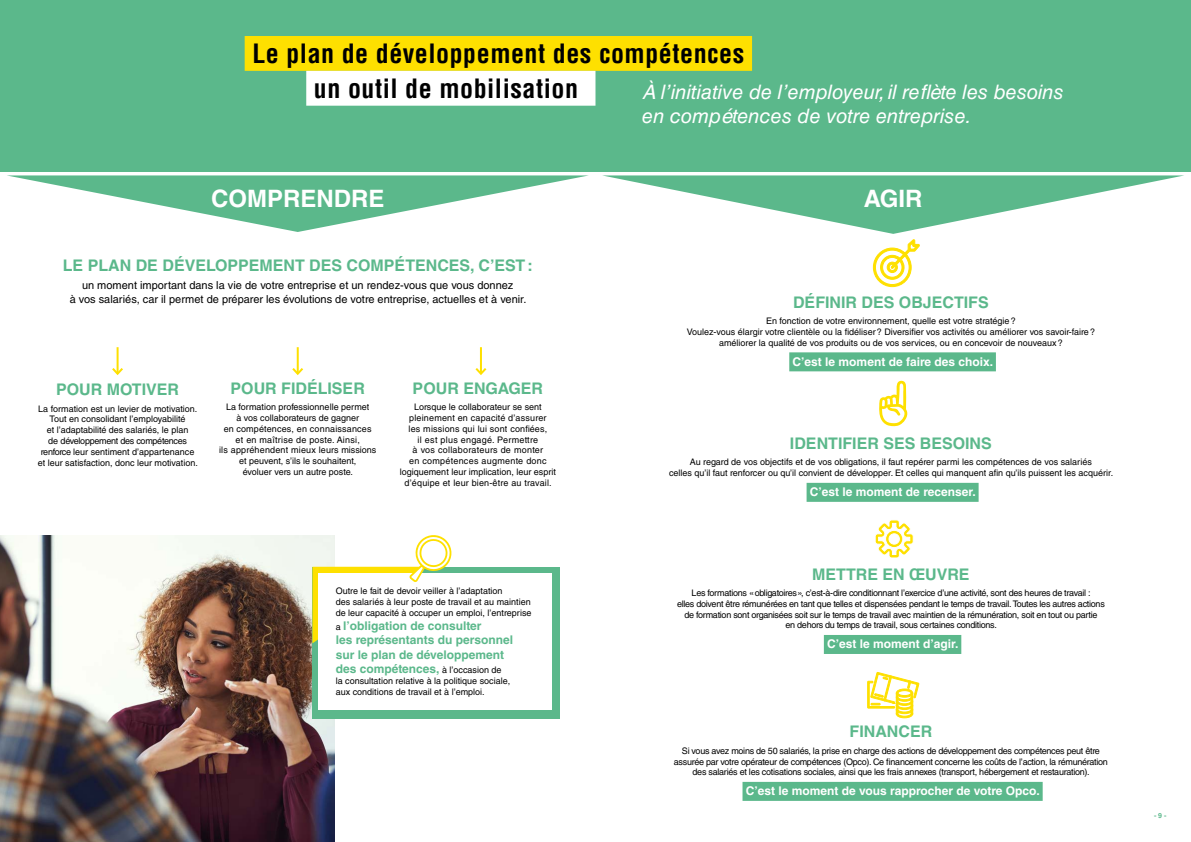
<style>
.page{position:relative;width:1191px;height:842px;background:#fff}
.page>*{position:absolute;margin:0;border:0;box-sizing:border-box;transform-origin:0 0}
.t1{font:700 condensed 26px/34.8px "Helvetica LT Std";letter-spacing:.02em;color:#000}
.t2{font:700 24px "Helvetica LT Std";color:#fff}
.t3{font:italic 20px/24px "Helvetica LT Std";color:#fff}
.t4{font:700 16px "Helvetica LT Std";color:#5bb88b}
.t5{font:700 12px "Helvetica LT Std";color:#fff}
.t6{font:700 12px/14.4px "Helvetica LT Std";color:#5bb88b}
.t7{font:11px/13.2px "Helvetica LT Std";color:#000;text-align:center}
.t8{font:9px/10.8px "Helvetica LT Std";color:#000;text-align:center}
.t9{font:9px/10.8px "Helvetica LT Std";letter-spacing:-.03em;color:#000;text-align:center}
.t10{font:9px/10.8px "Helvetica LT Std";letter-spacing:.02em;color:#000;text-align:center}
.t11{font:700 7px "Helvetica LT Std";color:#5bb88b}
.s1{font-weight:400;font-size:9px;color:#000}
</style>
<div class="page">
<div style="left:0;top:0;width:1191px;height:171px;background:#5bb88b"></div>
<div style="left:246px;top:37px;width:505px;height:33px;background:#fee000"></div>
<div style="left:245px;top:36px;width:507px;height:35px;border:2px solid #fee000"></div>
<div style="left:307px;top:72px;width:287px;height:33px;background:#fff"></div>
<div style="left:306px;top:71px;width:289px;height:35px;border:2px solid #fff"></div>
<div style="left:789px;top:352px;width:207px;height:19px;background:#5bb88b"></div>
<div style="left:806px;top:483px;width:172px;height:19px;background:#5bb88b"></div>
<svg style="left:7px;top:175px;width:582px;height:57px"></svg>
<div style="left:824px;top:635px;width:137px;height:19px;background:#5bb88b"></div>
<div style="left:742px;top:782px;width:300px;height:19px;background:#5bb88b"></div>
<hr style="left:297px;top:347px;width:2px;height:27px;background:#fee000">
<svg style="left:292px;top:366px;width:11px;height:9px"></svg>
<hr style="left:480px;top:347px;width:2px;height:27px;background:#fee000">
<svg style="left:475px;top:368px;width:12px;height:7px"></svg>
<hr style="left:117px;top:347px;width:2px;height:27px;background:#fee000">
<svg style="left:112px;top:366px;width:11px;height:9px"></svg>
<svg style="left:602px;top:175px;width:582px;height:112px"></svg>
<svg style="left:879px;top:380px;width:29px;height:47px"></svg>
<svg style="left:867px;top:672px;width:52px;height:46px"></svg>
<svg style="left:875px;top:520px;width:38px;height:38px"></svg>
<img style="left:0;top:535px;width:334px;height:307px">
<div style="left:312px;top:567px;width:247px;height:151px;background:#5bb88b"></div>
<div style="left:319px;top:573px;width:233px;height:137px;background:#fff"></div>
<svg style="left:312px;top:535px;width:140px;height:108px"></svg>
<h1 class="t1" style="left:314px;top:36px;width:432px;text-indent:-62px">Le plan de développement des compétences un outil de mobilisation</h1>
<h3 class="t3" style="left:642px;top:79px;width:423px">À l’initiative de l’employeur, il reflète les besoins en compétences de votre entreprise.</h3>
<h2 class="t2" style="left:211px;top:184px;width:175px">COMPRENDRE</h2>
<h2 class="t2" style="left:864px;top:184px;width:60px">AGIR</h2>
<h3 class="t4" style="left:63px;top:255px;width:471px">LE PLAN DE DÉVELOPPEMENT DES COMPÉTENCES, C’EST:</h3>
<p class="t7" style="left:70px;top:279px;width:458px">un moment important dans la vie de votre entreprise et un rendez-vous que vous donnez<br>à vos salariés, car il permet de préparer les évolutions de votre entreprise, actuelles et à venir.</p>
<h3 class="t4" style="left:793px;top:292px;width:197px">DÉFINIR DES OBJECTIFS</h3>
<p class="t8" style="left:687px;top:316px;width:410px">En fonction de votre environnement, quelle est votre stratégie?<br>Voulez-vous élargir votre clientèle ou la fidéliser? Diversifier vos activités ou améliorer vos savoir-faire? améliorer la qualité de vos produits ou de vos services, ou en concevoir de nouveaux?</p>
<h3 class="t5" style="left:792px;top:354px;width:202px">C’est le moment de faire des choix.</h3>
<h3 class="t4" style="left:56px;top:380px;width:124px">POUR MOTIVER</h3>
<p class="t8" style="left:38px;top:403px;width:162px">La formation est un levier de motivation.<br>Tout en consolidant l’employabilité<br>et l’adaptabilité des salariés, le plan<br>de développement des compétences renforce leur sentiment d’appartenance et leur satisfaction, donc leur motivation.</p>
<h3 class="t4" style="left:231px;top:378px;width:136px">POUR FIDÉLISER</h3>
<p class="t8" style="left:219px;top:402px;width:159px">La formation professionnelle permet<br>à vos collaborateurs de gagner<br>en compétences, en connaissances et en maîtrise de poste. Ainsi,<br>ils appréhendent mieux leurs missions et peuvent, s’ils le souhaitent,<br>évoluer vers un autre poste.</p>
<h3 class="t4" style="left:413px;top:378px;width:132px">POUR ENGAGER</h3>
<p class="t10" style="left:400px;top:402px;width:158px">Lorsque le collaborateur se sent pleinement en capacité d’assurer<br>les missions qui lui sont confiées,<br>il est plus engagé. Permettre<br>à vos collaborateurs de monter<br>en compétences augmente donc logiquement leur implication, leur esprit d’équipe et leur bien-être au travail.</p>
<h3 class="t4" style="left:790px;top:434px;width:203px">IDENTIFIER SES BESOINS</h3>
<p class="t8" style="left:669px;top:457px;width:446px">Au regard de vos objectifs et de vos obligations, il faut repérer parmi les compétences de vos salariés<br>celles qu’il faut renforcer ou qu’il convient de développer. Et celles qui manquent afin qu’ils puissent les acquérir.</p>
<h3 class="t5" style="left:810px;top:485px;width:167px">C’est le moment de recenser.</h3>
<p class="t8" style="left:336px;top:585px;width:197px;text-align:left">Outre le fait de devoir veiller à l’adaptation<br>des salariés à leur poste de travail et au maintien de leur capacité à occuper un emploi, l’entreprise</p>
<h3 class="t6" style="left:336px;top:618px;width:179px"><span class="s1">a</span> l’obligation de consulter<br>les représentants du personnel sur le plan de développement des compétences, <span class="s1">à l’occasion de</span></h3>
<p class="t8" style="left:336px;top:675px;width:176px;text-align:left">la consultation relative à la politique sociale, aux conditions de travail et à l’emploi.</p>
<h3 class="t4" style="left:812px;top:564px;width:159px">METTRE EN ŒUVRE</h3>
<p class="t9" style="left:677px;top:587px;width:429px">Les formations «obligatoires», c’est-à-dire conditionnant l’exercice d’une activité, sont des heures de travail :<br>elles doivent être rémunérées en tant que telles et dispensées pendant le temps de travail. Toutes les autres actions de formation sont organisées soit sur le temps de travail avec maintien de la rémunération, soit en tout ou partie<br>en dehors du temps de travail, sous certaines conditions.</p>
<h3 class="t5" style="left:827px;top:637px;width:133px">C’est le moment d’agir.</h3>
<h3 class="t4" style="left:849px;top:722px;width:84px">FINANCER</h3>
<p class="t9" style="left:674px;top:745px;width:435px">Si vous avez moins de 50 salariés, la prise en charge des actions de développement des compétences peut être assurée par votre opérateur de compétences (Opco). Ce financement concerne les coûts de l’action, la rémunération des salariés et les cotisations sociales, ainsi que les frais annexes (transport, hébergement et restauration).</p>
<h3 class="t5" style="left:746px;top:784px;width:295px">C’est le moment de vous rapprocher de votre Opco.</h3>
<p class="t11" style="left:1154px;top:811px;width:14px">- 9 -</p>
</div>
